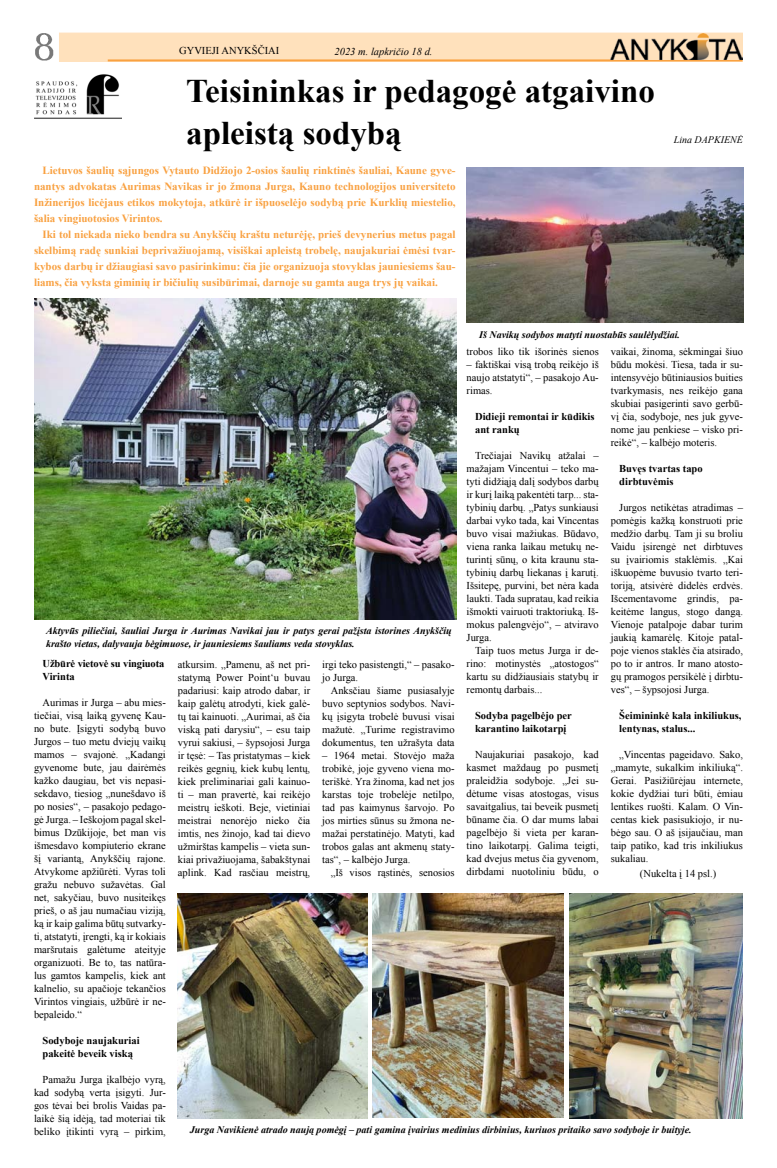
<style>
.page{position:relative;width:777px;height:1168px;background:#fff}
.page>*{position:absolute;margin:0;border:0;box-sizing:border-box;transform-origin:0 0}
.t1{font:700 33px/42px "Times New Roman";color:#000}
.t2{font:700 11px/16px "Times New Roman";color:#f9a141;text-align:justify}
.t3{font:10.5px/13px "Times New Roman";color:#000;text-align:justify}
.t4{font:700 10.5px/13px "Times New Roman";color:#000}
.t5{font:italic 10.5px "Times New Roman";color:#000}
.t6{font:italic 700 10px/13px "Times New Roman";color:#000}
.t7{font:italic 10px "Times New Roman";color:#000}
</style>
<div class="page">
<div style="left:59px;top:33px;width:684px;height:29px;background:#ffe1bc;border:1px solid #ffe1bc"></div>
<hr style="left:108px;top:59px;width:634px;height:2px;background:#f9a141">
<img style="left:610px;top:33px;width:132px;height:27px">
<img style="left:35px;top:33px;width:19px;height:28px">
<img style="left:34px;top:74px;width:87px;height:45px">
<img style="left:34px;top:299px;width:422px;height:320px">
<img style="left:178px;top:893px;width:189px;height:225px">
<img style="left:373px;top:893px;width:190px;height:224px">
<img style="left:569px;top:893px;width:173px;height:225px">
<img style="left:466px;top:168px;width:277px;height:154px">
<p class="t3" style="left:179px;top:44px;width:7px">gyvieji</p>
<p class="t3" style="left:221px;top:44px;width:8px">anykščiai</p>
<p class="t5" style="left:334px;top:44px;width:99px">2023 m. lapkričio 18 d.</p>
<h1 class="t1" style="left:186px;top:69px;width:470px">Teisininkas ir pedagogė atgaivino apleistą sodybą</h1>
<p class="t2" style="left:34px;top:162px;width:423px;text-indent:9px">Lietuvos šaulių sąjungos Vytauto Didžiojo 2-osios šaulių rinktinės šauliai, Kaune gyve&shy;nantys advokatas Aurimas Navikas ir jo žmona Jurga, Kauno technologijos universiteto Inžinerijos licėjaus etikos mokytoja, atkūrė ir išpuoselėjo sodybą prie Kurklių miestelio, šalia vingiuotosios Virintos.</p>
<p class="t2" style="left:34px;top:226px;width:423px;text-indent:9px">Iki tol niekada nieko bendra su Anykščių kraštu neturėję, prieš devynerius metus pagal skelbimą radę sunkiai beprivažiuojamą, visiškai apleistą trobelę, naujakuriai ėmėsi tvar&shy;kybos darbų ir džiaugiasi savo pasirinkimu: čia jie organizuoja stovyklas jauniesiems šau&shy;liams, čia vyksta giminių ir bičiulių susibūrimai, darnoje su gamta auga trys jų vaikai.</p>
<p class="t7" style="left:674px;top:133px;width:48px">Lina DAPKIEN</p>
<p class="t7" style="left:737px;top:133px;width:8px">Ė</p>
<p class="t6" style="left:479px;top:328px;width:202px">Iš Navikų sodybos matyti nuostabūs saulėlydžiai.</p>
<p class="t3" style="left:466px;top:345px;width:134px">trobos liko tik išorinės sienos</p>
<p class="t3" style="left:466px;top:358px;width:134px">– faktiškai visą trobą reikėjo iš naujo atstatyti“, – pasakojo Au&shy;rimas.</p>
<p class="t4" style="left:475px;top:410px;width:121px">Didieji remontai ir kūdikis ant rankų</p>
<p class="t3" style="left:466px;top:449px;width:134px;text-indent:9px">Trečiajai Navikų atžalai – mažajam Vincentui – teko ma&shy;tyti didžiąją dalį sodybos darbų ir kurį laiką pakentėti tarp... sta&shy;tybinių darbų. „Patys sunkiausi darbai vyko tada, kai Vincentas buvo visai mažiukas. Būdavo, viena ranka laikau metukų ne&shy;turintį sūnų, o kita kraunu sta&shy;tybinių darbų liekanas į karutį.<br>Išsitepę, purvini, bet nėra kada laukti. Tada supratau, kad reikia išmokti vairuoti traktoriuką. Iš&shy;mokus palengvėjo“, – atviravo Jurga.</p>
<p class="t3" style="left:466px;top:644px;width:134px;text-indent:9px">Taip tuos metus Jurga ir de&shy;rino: motinystės „atostogos“ kartu su didžiausiais statybų ir remontų darbais...</p>
<p class="t4" style="left:475px;top:709px;width:98px">Sodyba pagelbėjo per karantino laikotarpį</p>
<p class="t3" style="left:466px;top:748px;width:134px;text-indent:9px">Naujakuriai pasakojo, kad kasmet maždaug po pusmetį praleidžia sodyboje. „Jei su&shy;dėtume visas atostogas, visus savaitgalius, tai beveik pusmetį būname čia. O dar mums labai pagelbėjo ši vieta per karan&shy;tino laikotarpį. Galima teigti, kad dvejus metus čia gyvenom, dirbdami nuotoliniu būdu, o</p>
<p class="t3" style="left:611px;top:345px;width:134px">vaikai, žinoma, sėkmingai šiuo būdu mokėsi. Tiesa, tada ir su&shy;intensyvėjo būtiniausios buities tvarkymasis, nes reikėjo gana skubiai pasigerinti savo gerbū&shy;vį čia, sodyboje, nes juk gyve&shy;nome jau penkiese – visko pri&shy;reikė“, – kalbėjo moteris.</p>
<p class="t4" style="left:619px;top:462px;width:85px">Buvęs tvartas tapo dirbtuvėmis</p>
<p class="t3" style="left:611px;top:501px;width:134px;text-indent:9px">Jurgos netikėtas atradimas – pomėgis kažką konstruoti prie medžio darbų. Tam ji su broliu Vaidu įsirengė net dirbtuves su įvairiomis staklėmis. „Kai iškuopėme buvusio tvarto teri&shy;toriją, atsivėrė didelės erdvės.<br>Išcementavome grindis, pa&shy;keitėme langus, stogo dangą.<br>Vienoje patalpoje dabar turim jaukią kamarėlę. Kitoje patal&shy;poje vienos staklės čia atsirado, po to ir antros. Ir mano atosto&shy;gų pramogos persikėlė į dirbtu&shy;ves“, – šypsojosi Jurga.</p>
<p class="t4" style="left:619px;top:709px;width:124px">Šeimininkė kala inkiliukus, lentynas, stalus...</p>
<p class="t3" style="left:611px;top:748px;width:134px;text-indent:9px">„Vincentas pageidavo. Sako, „mamyte, sukalkim inkiliuką“.<br>Gerai. Pasižiūrėjau internete, kokie dydžiai turi būti, ėmiau lentikes ruošti. Kalam. O Vin&shy;centas kiek pasisukiojo, ir nu&shy;bėgo sau. O aš įsijaučiau, man taip patiko, kad tris inkiliukus sukaliau.</p>
<p class="t6" style="left:46px;top:624px;width:407px">Aktyvūs piliečiai, šauliai Jurga ir Aurimas Navikai jau ir patys gerai pažįsta istorines Anykščių krašto vietas, dalyvauja bėgimuose, ir jauniesiems šauliams veda stovyklas.</p>
<p class="t4" style="left:43px;top:656px;width:123px">Užbūrė vietovė su vingiuota<br>Virinta</p>
<p class="t3" style="left:34px;top:696px;width:133px;text-indent:9px">Aurimas ir Jurga – abu mies&shy;tiečiai, visą laiką gyvenę Kau&shy;no bute. Įsigyti sodybą buvo Jurgos – tuo metu dviejų vaikų mamos – svajonė. „Kadangi gyvenome bute, jau dairėmės kažko daugiau, bet vis nepasi&shy;sekdavo, tiesiog „nunešdavo iš po nosies“, – pasakojo pedago&shy;gė Jurga. – Ieškojom pagal skel&shy;bimus Dzūkijoje, bet man vis išmesdavo kompiuterio ekrane šį variantą, Anykščių rajone.<br>Atvykome apžiūrėti. Vyras toli gražu nebuvo sužavėtas. Gal net, sakyčiau, buvo nusiteikęs prieš, o aš jau numačiau viziją, ką ir kaip galima būtų sutvarky&shy;ti, atstatyti, įrengti, ką ir kokiais maršrutais galėtume ateityje organizuoti. Be to, tas natūra&shy;lus gamtos kampelis, kiek ant kalnelio, su apačioje tekančios Virintos vingiais, užbūrė ir ne&shy;bepaleido.“</p>
<p class="t4" style="left:43px;top:1033px;width:99px">Sodyboje naujakuriai pakeitė beveik viską</p>
<p class="t3" style="left:34px;top:1073px;width:133px;text-indent:9px">Pamažu Jurga įkalbėjo vyrą, kad sodybą verta įsigyti. Jur&shy;gos tėvai bei brolis Vaidas pa&shy;laikė šią idėją, tad moteriai tik beliko įtikinti vyrą – pirkim,</p>
<p class="t3" style="left:178px;top:658px;width:134px">atkursim. „Pamenu, aš net pri&shy;statymą Power Point‘u buvau padariusi: kaip atrodo dabar, ir kaip galėtų atrodyti, kiek galė&shy;tų tai kainuoti. „Aurimai, aš čia viską pati darysiu“, – esu taip vyrui sakiusi, – šypsojosi Jurga ir tęsė: – Tas pristatymas – kiek reikės gegnių, kiek kubų lentų, kiek preliminariai gali kainuo&shy;ti – man pravertė, kai reikėjo meistrų ieškoti. Beje, vietiniai meistrai nenorėjo nieko čia imtis, nes žinojo, kad tai dievo užmirštas kampelis – vieta sun&shy;kiai privažiuojama, šabakštynai aplink. Kad rasčiau meistrų,</p>
<p class="t3" style="left:322px;top:658px;width:134px">irgi teko pasistengti,“ – pasako&shy;jo Jurga.</p>
<p class="t3" style="left:322px;top:684px;width:134px;text-indent:9px">Anksčiau šiame pusiasalyje buvo septynios sodybos. Navi&shy;kų įsigyta trobelė buvusi visai mažutė. „Turime registravimo dokumentus, ten užrašyta data</p>
<p class="t3" style="left:322px;top:749px;width:134px">– 1964 metai. Stovėjo maža trobikė, joje gyveno viena mo&shy;teriškė. Yra žinoma, kad net jos karstas toje trobelėje netilpo, tad pas kaimynus šarvojo. Po jos mirties sūnus su žmona ne&shy;mažai perstatinėjo. Matyti, kad trobos galas ant akmenų staty&shy;tas“, – kalbėjo Jurga.</p>
<p class="t3" style="left:331px;top:866px;width:125px">„Iš visos rąstinės, senosios</p>
<p class="t3" style="left:640px;top:867px;width:78px">(Nukelta į 14 psl.)</p>
<p class="t6" style="left:190px;top:1123px;width:503px">Jurga Navikienė atrado naują pomėgį – pati gamina įvairius medinius dirbinius, kuriuos pritaiko savo sodyboje ir buityje.</p>
</div>
